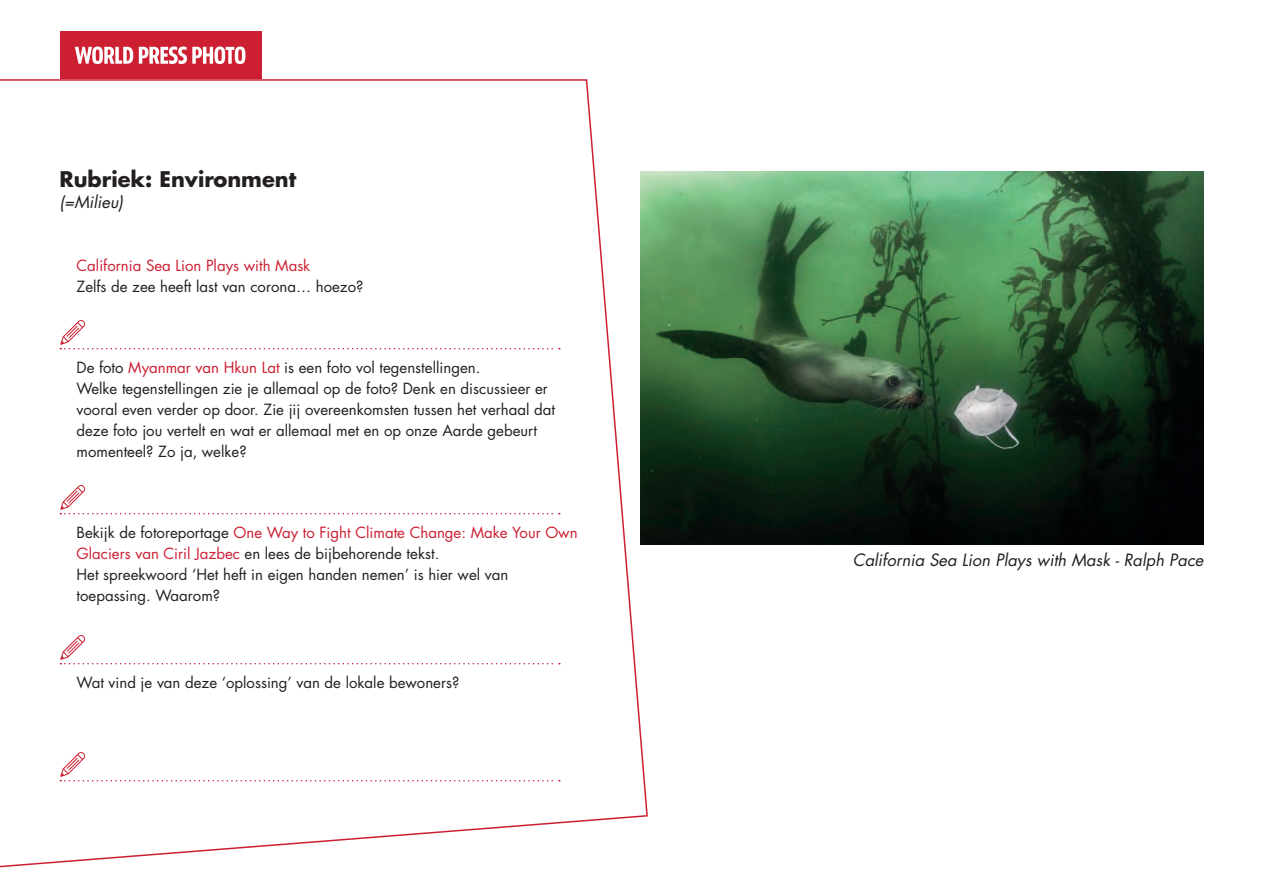
<style>
.page{position:relative;width:1263px;height:893px;background:#fff}
.page>*{position:absolute;margin:0;border:0;box-sizing:border-box;transform-origin:0 0}
.t1{font:700 21px "Futura Std";color:#231f20}
.t2{font:italic 16.5px "Futura Std";color:#231f20}
.t3{font:15px/21px "Futura Std";color:#231f20}
.t4{font:15px "Futura Std";color:#cc1f32}
.s1{color:#cc1f32}
</style>
<div class="page">
<img style="left:649px;top:171px;width:554px;height:373px">
<div style="left:60px;top:31px;width:201px;height:48px;background:#cc1f32"></div>
<svg style="left:75px;top:47px;width:58px;height:17px"></svg>
<svg style="left:139px;top:47px;width:106px;height:17px"></svg>
<svg style="left:0;top:78px;width:649px;height:790px"></svg>
<h1 class="t1" style="left:60px;top:166px;width:238px">Rubriek: Environment</h1>
<p class="t2" style="left:60px;top:192px;width:65px">(=Milieu)</p>
<p class="t4" style="left:77px;top:256px;width:235px">California Sea Lion Plays with Mask</p>
<p class="t3" style="left:77px;top:277px;width:288px">Zelfs de zee heeft last van corona… hoezo?</p>
<p class="t3" style="left:77px;top:358px;width:480px">De foto <span class="s1">Myanmar van Hkun Lat</span> is een foto vol tegenstellingen.<br>Welke tegenstellingen zie je allemaal op de foto? Denk en discussieer er vooral even verder op door. Zie jij overeenkomsten tussen het verhaal dat deze foto jou vertelt en wat er allemaal met en op onze Aarde gebeurt momenteel? Zo ja, welke?</p>
<p class="t3" style="left:77px;top:523px;width:503px">Bekijk de fotoreportage <span class="s1">One Way to Fight Climate Change: Make Your Own Glaciers van Ciril Jazbec</span> en lees de bijbehorende tekst.<br>Het spreekwoord ‘Het heft in eigen handen nemen’ is hier wel van toepassing. Waarom?</p>
<p class="t3" style="left:77px;top:673px;width:384px">Wat vind je van deze ‘oplossing’ van de lokale bewoners?</p>
<p class="t2" style="left:853px;top:550px;width:352px">California Sea Lion Plays with Mask - Ralph Pace</p>
</div>
